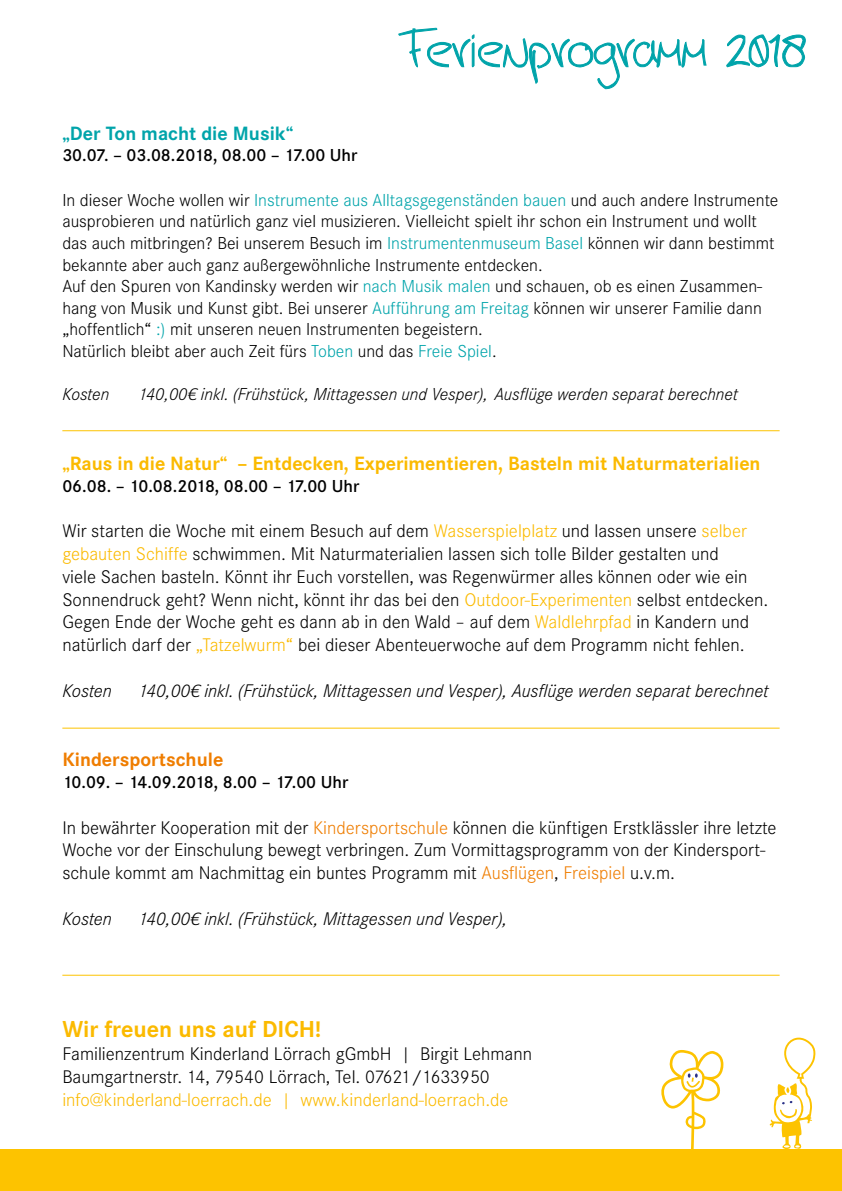
<style>
.page{position:relative;width:842px;height:1191px;background:#fff}
.page>*{position:absolute;margin:0;border:0;box-sizing:border-box;transform-origin:0 0}
.t1{font:54px "Jerry'shandwriting";letter-spacing:.025em;color:#00a4aa}
.t2{font:700 24px "Corporate S";color:#fbba00}
.t3{font:700 20px "Corporate S";color:#fbba00}
.t4{font:700 20px "Corporate S";color:#00a4aa}
.t5{font:700 20px "Corporate S";color:#ef7d00}
.t6{font:300 19px/22.8px "Corporate S";color:#000}
.t7{font:italic 300 19px "Corporate S";color:#000}
.t8{font:300 19px "Corporate S";color:#fbba00}
.t9{font:300 18px/21.6px "Corporate S";color:#000}
.t10{font:600 18px "Corporate S";color:#000}
.t11{font:italic 300 18px "Corporate S";color:#000}
.s1{color:#00a4aa}
.s2{font-family:"Imago BQ"}
.s3{color:#fbba00}
.s4{color:#ef7d00}
</style>
<div class="page">
<svg style="left:661px;top:1050px;width:62px;height:99px"></svg>
<svg style="left:769px;top:1037px;width:47px;height:112px"></svg>
<div style="left:0;top:1149px;width:842px;height:42px;background:#fdc300"></div>
<hr style="left:62px;top:430px;width:718px;height:1px;background:#fdc300">
<hr style="left:62px;top:727px;width:718px;height:1px;background:#fdc300">
<hr style="left:62px;top:974px;width:718px;height:1px;background:#fdc300">
<svg style="left:398px;top:28px;width:308px;height:61px"></svg>
<svg style="left:726px;top:34px;width:80px;height:33px"></svg>
<h1 class="t1" style="left:403px;top:15px;width:405px">Ferienprogramm 2018</h1>
<p class="t4" style="left:62px;top:122px;width:232px">„Der Ton macht die Musik“</p>
<p class="t10" style="left:62px;top:145px;width:297px">30.07. – 03.08.2018, 08.00 – 17.00 Uhr</p>
<p class="t9" style="left:62px;top:189px;width:717px">In dieser Woche wollen wir <span class="s1">Instrumente aus Alltagsgegenständen bauen</span> und auch andere Instrumente ausprobieren und natürlich ganz viel musizieren. Vielleicht spielt ihr schon ein Instrument und wollt das auch mitbringen? Bei unserem Besuch im <span class="s1">Instrumentenmuseum Basel</span> können wir dann bestimmt bekannte aber auch ganz außergewöhnliche Instrumente entdecken.<br>Auf den Spuren von Kandinsky werden wir <span class="s1">nach Musik malen</span> und schauen, ob es einen Zusammen&shy;hang von Musik und Kunst gibt. Bei unserer <span class="s1">Aufführung am Freitag</span> können wir unserer Familie dann „hoffentlich“ <span class="s1">:)</span> mit unseren neuen Instrumenten begeistern.<br>Natürlich bleibt aber auch Zeit fürs <span class="s1">Toben</span> und das <span class="s1">Freie Spiel</span>.</p>
<p class="t11" style="left:62px;top:384px;width:48px">Kosten</p>
<p class="t11" style="left:138px;top:384px;width:601px">140,00<span class="s2">€</span> inkl. (Frühstück, Mittagessen und Vesper), Ausflüge werden separat berechnet</p>
<p class="t3" style="left:62px;top:452px;width:700px">„Raus in die Natur“ – Entdecken, Experimentieren, Basteln mit Naturmaterialien</p>
<p class="t10" style="left:62px;top:475px;width:298px">06.08. – 10.08.2018, 08.00 – 17.00 Uhr</p>
<p class="t6" style="left:62px;top:519px;width:707px">Wir starten die Woche mit einem Besuch auf dem <span class="s3">Wasserspielplatz</span> und lassen unsere <span class="s3">selber gebauten Schiffe</span> schwimmen. Mit Naturmaterialien lassen sich tolle Bilder gestalten und<br>viele Sachen basteln. Könnt ihr Euch vorstellen, was Regenwürmer alles können oder wie ein Sonnendruck geht? Wenn nicht, könnt ihr das bei den <span class="s3">Outdoor-Experimenten</span> selbst entdecken.<br>Gegen Ende der Woche geht es dann ab in den Wald – auf dem <span class="s3">Waldlehrpfad</span> in Kandern und natürlich darf der <span class="s3">„Tatzelwurm“</span> bei dieser Abenteuerwoche auf dem Programm nicht fehlen.</p>
<p class="t7" style="left:62px;top:680px;width:51px">Kosten</p>
<p class="t7" style="left:138px;top:680px;width:632px">140,00<span class="s2">€</span> inkl. (Frühstück, Mittagessen und Vesper), Ausflüge werden separat berechnet</p>
<p class="t5" style="left:62px;top:748px;width:162px">Kindersportschule</p>
<p class="t10" style="left:62px;top:771px;width:287px">10.09. – 14.09.2018, 8.00 – 17.00 Uhr</p>
<p class="t6" style="left:62px;top:816px;width:716px">In bewährter Kooperation mit der <span class="s4">Kindersportschule</span> können die künftigen Erstklässler ihre letzte<br>Woche vor der Einschulung bewegt verbringen. Zum Vormittagsprogramm von der Kindersport&shy;schule kommt am Nachmittag ein buntes Programm mit <span class="s4">Ausflügen</span>, <span class="s4">Freispiel</span> u.v.m.</p>
<p class="t7" style="left:62px;top:908px;width:51px">Kosten</p>
<p class="t7" style="left:138px;top:908px;width:370px">140,00<span class="s2">€</span> inkl. (Frühstück, Mittagessen und Vesper),</p>
<p class="t2" style="left:62px;top:1015px;width:260px">Wir freuen uns auf DICH!</p>
<p class="t6" style="left:62px;top:1042px;width:471px">Familienzentrum Kinderland Lörrach gGmbH | Birgit Lehmann<br>Baumgartnerstr. 14, 79540 Lörrach, Tel. 07621/1633950</p>
<p class="t8" style="left:62px;top:1088px;width:448px">info@kinderland-loerrach.de | www.kinderland-loerrach.de</p>
</div>
